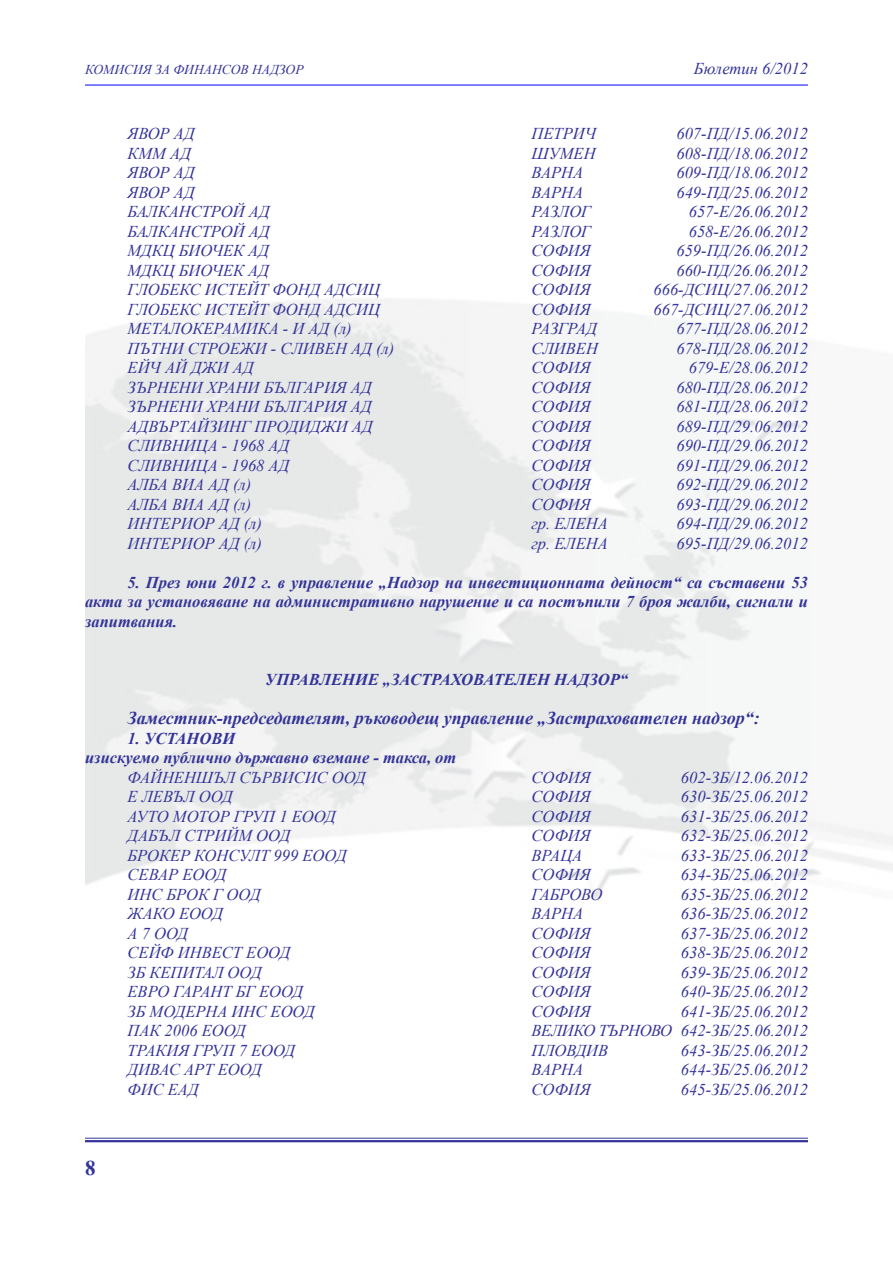
<style>
.page{position:relative;width:893px;height:1263px;background:#fff}
.page>*{position:absolute;margin:0;border:0;box-sizing:border-box;transform-origin:0 0}
.t1{font:italic 700 18px "Times New Roman";color:#339}
.t2{font:italic 16.5px "Times New Roman";color:#339}
.Body_Text_Indent_2{font:italic 700 16.5px/19.5px "Times New Roman";color:#339;text-align:justify}
.t3{font:italic 16.5px "Times New Roman";letter-spacing:-.02em;color:#339}
.t4{font:italic 13.5px "Times New Roman";color:#339}
</style>
<div class="page">
<hr style="left:85px;top:1138px;width:723px;height:1px;background:#339">
<hr style="left:85px;top:1140px;width:723px;height:2px;background:#339">
<hr style="left:85px;top:85px;width:723px;height:1px;background:#00f">
<p class="t4" style="left:85px;top:60px;width:220px">КОМИСИЯ ЗА ФИНАНСОВ НАДЗОР</p>
<p class="t2" style="left:694px;top:57px;width:115px">Бюлетин 6/2012</p>
<p class="t2" style="left:128px;top:122px;width:69px">ЯВОР АД</p>
<p class="t2" style="left:532px;top:122px;width:66px">ПЕТРИЧ</p>
<p class="t2" style="left:676px;top:122px;width:133px">607-ПД/15.06.2012</p>
<p class="t2" style="left:128px;top:142px;width:65px">КММ АД</p>
<p class="t2" style="left:532px;top:142px;width:66px">ШУМЕН</p>
<p class="t2" style="left:676px;top:142px;width:133px">608-ПД/18.06.2012</p>
<p class="t2" style="left:128px;top:161px;width:69px">ЯВОР АД</p>
<p class="t2" style="left:532px;top:161px;width:53px">ВАРНА</p>
<p class="t2" style="left:676px;top:161px;width:133px">609-ПД/18.06.2012</p>
<p class="t2" style="left:128px;top:181px;width:69px">ЯВОР АД</p>
<p class="t2" style="left:532px;top:181px;width:53px">ВАРНА</p>
<p class="t2" style="left:676px;top:181px;width:133px">649-ПД/25.06.2012</p>
<p class="t2" style="left:128px;top:200px;width:143px">БАЛКАНСТРОЙ АД</p>
<p class="t2" style="left:532px;top:200px;width:61px">РАЗЛОГ</p>
<p class="t2" style="left:689px;top:200px;width:121px">657-Е/26.06.2012</p>
<p class="t2" style="left:128px;top:220px;width:143px">БАЛКАНСТРОЙ АД</p>
<p class="t2" style="left:532px;top:220px;width:61px">РАЗЛОГ</p>
<p class="t2" style="left:689px;top:220px;width:121px">658-Е/26.06.2012</p>
<p class="t2" style="left:128px;top:239px;width:143px">МДКЦ БИОЧЕК АД</p>
<p class="t2" style="left:532px;top:239px;width:61px">СОФИЯ</p>
<p class="t2" style="left:676px;top:239px;width:133px">659-ПД/26.06.2012</p>
<p class="t2" style="left:128px;top:259px;width:143px">МДКЦ БИОЧЕК АД</p>
<p class="t2" style="left:532px;top:259px;width:61px">СОФИЯ</p>
<p class="t2" style="left:676px;top:259px;width:133px">660-ПД/26.06.2012</p>
<p class="t2" style="left:128px;top:278px;width:254px">ГЛОБЕКС ИСТЕЙТ ФОНД АДСИЦ</p>
<p class="t2" style="left:532px;top:278px;width:61px">СОФИЯ</p>
<p class="t2" style="left:653px;top:278px;width:156px">666-ДСИЦ/27.06.2012</p>
<p class="t2" style="left:128px;top:298px;width:254px">ГЛОБЕКС ИСТЕЙТ ФОНД АДСИЦ</p>
<p class="t2" style="left:532px;top:298px;width:61px">СОФИЯ</p>
<p class="t2" style="left:653px;top:298px;width:156px">667-ДСИЦ/27.06.2012</p>
<p class="t2" style="left:128px;top:317px;width:226px">МЕТАЛОКЕРАМИКА - И АД (л)</p>
<p class="t2" style="left:532px;top:317px;width:67px">РАЗГРАД</p>
<p class="t2" style="left:676px;top:317px;width:133px">677-ПД/28.06.2012</p>
<p class="t2" style="left:128px;top:337px;width:268px">ПЪТНИ СТРОЕЖИ - СЛИВЕН АД (л)</p>
<p class="t2" style="left:532px;top:337px;width:68px">СЛИВЕН</p>
<p class="t2" style="left:676px;top:337px;width:133px">678-ПД/28.06.2012</p>
<p class="t2" style="left:128px;top:356px;width:128px">ЕЙЧ АЙ ДЖИ АД</p>
<p class="t2" style="left:532px;top:356px;width:61px">СОФИЯ</p>
<p class="t2" style="left:689px;top:356px;width:121px">679-Е/28.06.2012</p>
<p class="t2" style="left:128px;top:376px;width:246px">ЗЪРНЕНИ ХРАНИ БЪЛГАРИЯ АД</p>
<p class="t2" style="left:532px;top:376px;width:61px">СОФИЯ</p>
<p class="t2" style="left:676px;top:376px;width:133px">680-ПД/28.06.2012</p>
<p class="t2" style="left:128px;top:395px;width:246px">ЗЪРНЕНИ ХРАНИ БЪЛГАРИЯ АД</p>
<p class="t2" style="left:532px;top:395px;width:61px">СОФИЯ</p>
<p class="t2" style="left:676px;top:395px;width:133px">681-ПД/28.06.2012</p>
<p class="t2" style="left:128px;top:415px;width:247px">АДВЪРТАЙЗИНГ ПРОДИДЖИ АД</p>
<p class="t2" style="left:532px;top:415px;width:61px">СОФИЯ</p>
<p class="t2" style="left:676px;top:415px;width:133px">689-ПД/29.06.2012</p>
<p class="t2" style="left:128px;top:434px;width:163px">СЛИВНИЦА - 1968 АД</p>
<p class="t2" style="left:532px;top:434px;width:61px">СОФИЯ</p>
<p class="t2" style="left:676px;top:434px;width:133px">690-ПД/29.06.2012</p>
<p class="t2" style="left:128px;top:454px;width:163px">СЛИВНИЦА - 1968 АД</p>
<p class="t2" style="left:532px;top:454px;width:61px">СОФИЯ</p>
<p class="t2" style="left:676px;top:454px;width:133px">691-ПД/29.06.2012</p>
<p class="t2" style="left:128px;top:473px;width:125px">АЛБА ВИА АД (л)</p>
<p class="t2" style="left:532px;top:473px;width:61px">СОФИЯ</p>
<p class="t2" style="left:676px;top:473px;width:133px">692-ПД/29.06.2012</p>
<p class="t2" style="left:128px;top:493px;width:125px">АЛБА ВИА АД (л)</p>
<p class="t2" style="left:532px;top:493px;width:61px">СОФИЯ</p>
<p class="t2" style="left:676px;top:493px;width:133px">693-ПД/29.06.2012</p>
<p class="t2" style="left:128px;top:512px;width:136px">ИНТЕРИОР АД (л)</p>
<p class="t2" style="left:532px;top:512px;width:78px">гр. ЕЛЕНА</p>
<p class="t2" style="left:676px;top:512px;width:133px">694-ПД/29.06.2012</p>
<p class="t2" style="left:128px;top:532px;width:136px">ИНТЕРИОР АД (л)</p>
<p class="t2" style="left:532px;top:532px;width:78px">гр. ЕЛЕНА</p>
<p class="t2" style="left:676px;top:532px;width:133px">695-ПД/29.06.2012</p>
<p class="Body_Text_Indent_2" style="left:85px;top:572px;width:724px;text-indent:43px">5. През юни 2012 г. в управление „Надзор на инвестиционната дейност“ са съставени 53 акта за установяване на административно нарушение и са постъпили 7 броя жалби, сигнали и запитвания.</p>
<p class="Body_Text_Indent_2" style="left:265px;top:669px;width:365px">УПРАВЛЕНИЕ „ЗАСТРАХОВАТЕЛЕН НАДЗОР“</p>
<p class="t1" style="left:128px;top:705px;width:634px">Заместник-председателят, ръководещ управление „Застрахователен надзор“:</p>
<p class="Body_Text_Indent_2" style="left:128px;top:728px;width:109px">1. УСТАНОВИ</p>
<p class="Body_Text_Indent_2" style="left:85px;top:747px;width:373px">изискуемо публично държавно вземане - такса, от</p>
<p class="t2" style="left:128px;top:766px;width:240px">ФАЙНЕНШЪЛ СЪРВИСИС ООД</p>
<p class="t2" style="left:532px;top:766px;width:61px">СОФИЯ</p>
<p class="t2" style="left:681px;top:766px;width:128px">602-ЗБ/12.06.2012</p>
<p class="t2" style="left:128px;top:785px;width:107px">Е ЛЕВЪЛ ООД</p>
<p class="t2" style="left:532px;top:785px;width:61px">СОФИЯ</p>
<p class="t2" style="left:681px;top:785px;width:128px">630-ЗБ/25.06.2012</p>
<p class="t2" style="left:128px;top:805px;width:210px">АУТО МОТОР ГРУП 1 ЕООД</p>
<p class="t2" style="left:532px;top:805px;width:61px">СОФИЯ</p>
<p class="t2" style="left:681px;top:805px;width:128px">631-ЗБ/25.06.2012</p>
<p class="t2" style="left:128px;top:824px;width:164px">ДАБЪЛ СТРИЙМ ООД</p>
<p class="t2" style="left:532px;top:824px;width:61px">СОФИЯ</p>
<p class="t2" style="left:681px;top:824px;width:128px">632-ЗБ/25.06.2012</p>
<p class="t2" style="left:128px;top:844px;width:220px">БРОКЕР КОНСУЛТ 999 ЕООД</p>
<p class="t2" style="left:532px;top:844px;width:52px">ВРАЦА</p>
<p class="t2" style="left:681px;top:844px;width:128px">633-ЗБ/25.06.2012</p>
<p class="t2" style="left:128px;top:863px;width:100px">СЕВАР ЕООД</p>
<p class="t2" style="left:532px;top:863px;width:61px">СОФИЯ</p>
<p class="t2" style="left:681px;top:863px;width:128px">634-ЗБ/25.06.2012</p>
<p class="t2" style="left:128px;top:883px;width:134px">ИНС БРОК Г ООД</p>
<p class="t2" style="left:532px;top:883px;width:72px">ГАБРОВО</p>
<p class="t2" style="left:681px;top:883px;width:128px">635-ЗБ/25.06.2012</p>
<p class="t2" style="left:128px;top:902px;width:97px">ЖАКО ЕООД</p>
<p class="t2" style="left:532px;top:902px;width:53px">ВАРНА</p>
<p class="t2" style="left:681px;top:902px;width:128px">636-ЗБ/25.06.2012</p>
<p class="t2" style="left:128px;top:922px;width:62px">А 7 ООД</p>
<p class="t2" style="left:532px;top:922px;width:61px">СОФИЯ</p>
<p class="t2" style="left:681px;top:922px;width:128px">637-ЗБ/25.06.2012</p>
<p class="t2" style="left:128px;top:941px;width:164px">СЕЙФ ИНВЕСТ ЕООД</p>
<p class="t2" style="left:532px;top:941px;width:61px">СОФИЯ</p>
<p class="t2" style="left:681px;top:941px;width:128px">638-ЗБ/25.06.2012</p>
<p class="t2" style="left:128px;top:961px;width:135px">ЗБ КЕПИТАЛ ООД</p>
<p class="t2" style="left:532px;top:961px;width:61px">СОФИЯ</p>
<p class="t2" style="left:681px;top:961px;width:128px">639-ЗБ/25.06.2012</p>
<p class="t2" style="left:128px;top:980px;width:177px">ЕВРО ГАРАНТ БГ ЕООД</p>
<p class="t2" style="left:532px;top:980px;width:61px">СОФИЯ</p>
<p class="t2" style="left:681px;top:980px;width:128px">640-ЗБ/25.06.2012</p>
<p class="t2" style="left:128px;top:1000px;width:188px">ЗБ МОДЕРНА ИНС ЕООД</p>
<p class="t2" style="left:532px;top:1000px;width:61px">СОФИЯ</p>
<p class="t2" style="left:681px;top:1000px;width:128px">641-ЗБ/25.06.2012</p>
<p class="t2" style="left:128px;top:1019px;width:120px">ПАК 2006 ЕООД</p>
<p class="t3" style="left:532px;top:1019px;width:278px">ВЕЛИКО ТЪРНОВО 642-ЗБ/25.06.2012</p>
<p class="t2" style="left:128px;top:1039px;width:169px">ТРАКИЯ ГРУП 7 ЕООД</p>
<p class="t2" style="left:532px;top:1039px;width:78px">ПЛОВДИВ</p>
<p class="t2" style="left:681px;top:1039px;width:128px">643-ЗБ/25.06.2012</p>
<p class="t2" style="left:128px;top:1058px;width:136px">ДИВАС АРТ ЕООД</p>
<p class="t2" style="left:532px;top:1058px;width:53px">ВАРНА</p>
<p class="t2" style="left:681px;top:1058px;width:128px">644-ЗБ/25.06.2012</p>
<p class="t2" style="left:128px;top:1078px;width:73px">ФИС ЕАД</p>
<p class="t2" style="left:532px;top:1078px;width:61px">СОФИЯ</p>
<p class="t2" style="left:681px;top:1078px;width:128px">645-ЗБ/25.06.2012</p>
</div>
